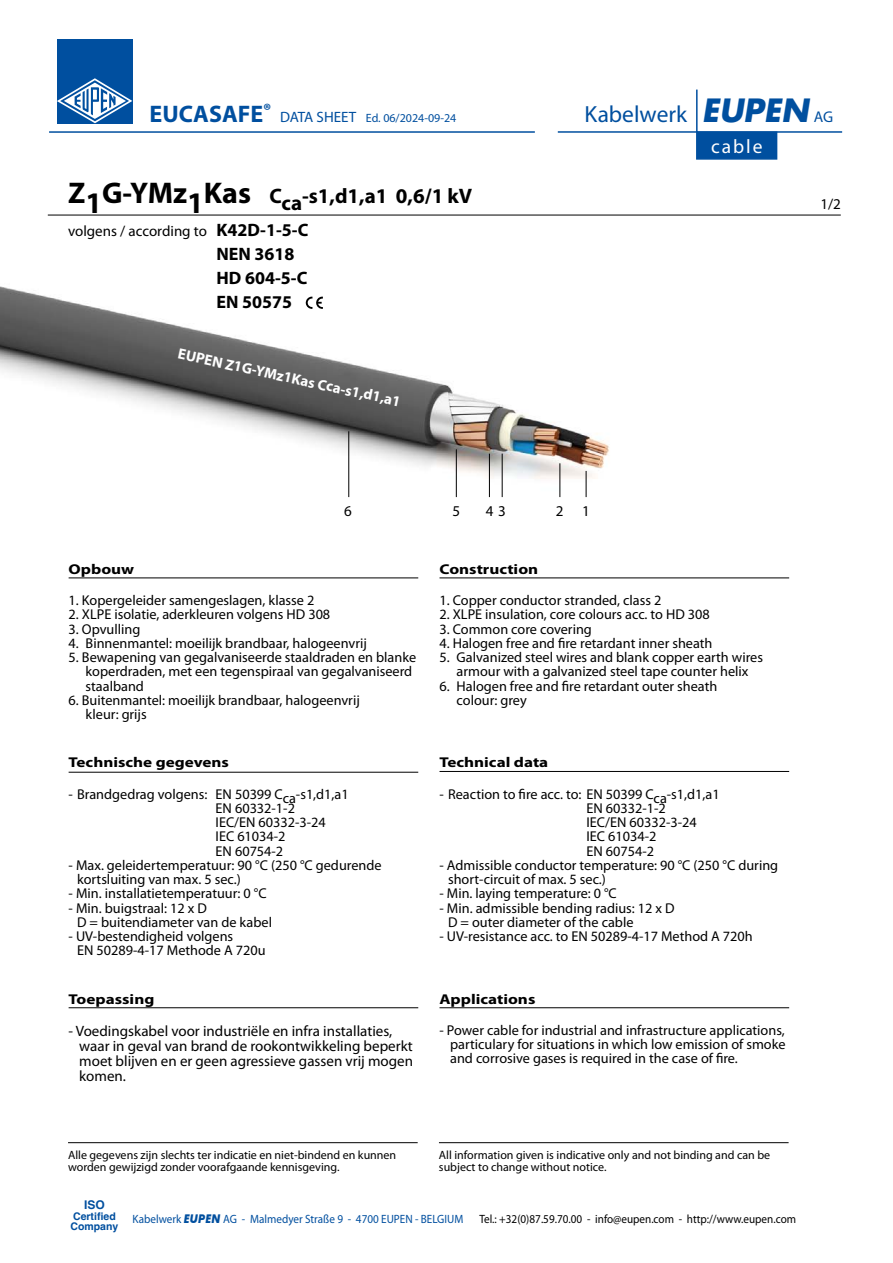
<style>
.page{position:relative;width:893px;height:1263px;background:#fff}
.page>*{position:absolute;margin:0;border:0;box-sizing:border-box;transform-origin:0 0}
.t1{font:700 24px "Myriad Pro";color:#004f9f}
.t2{font:23.4px "Myriad";color:#004f9f}
.t3{font:700 21px "Myriad Pro";color:#000}
.t4{font:19.5px "Myriad";letter-spacing:.1em;color:#fff}
.t5{font:700 18px/24px "Myriad Pro";color:#000}
.t6{font:15px/15px "Myriad Pro";color:#000}
.t7{font:700 15px "Myriad Pro";color:#fff}
.t8{font:14.25px/14.2px "Myriad Pro";color:#000}
.t9{font:700 14.25px "Myriad Pro";color:#000;scale:1.2 1}
.t10{font:12px/12px "Myriad Pro";color:#000}
.t11{font:12px "Myriad Pro";color:#000;scale:.93 1}
.t12{font:12px "Myriad Pro";color:#004f9f;scale:.93 1}
.t13{font:12px "Myriad Pro";color:#004f9f}
.t14{font:700 12px "Helvetica";color:#004f9f}
.t15{font:700 10.5px/10.5px "Helvetica";color:#004f9f}
.s1{font-family:"Futura";font-weight:700;font-style:italic;font-size:31.2px}
.s2{font-size:15.6px}
.s3{font-size:15px}
.s4{font-size:30px}
.s5{font-weight:700;font-size:18px}
.s6{font-family:"Futura BT";font-weight:700;font-style:italic}
</style>
<div class="page">
<img style="left:0;top:214px;width:726px;height:284px">
<hr style="left:348px;top:431px;width:1px;height:66px;background:#000">
<hr style="left:456px;top:449px;width:1px;height:48px;background:#000">
<hr style="left:502px;top:454px;width:1px;height:43px;background:#000">
<hr style="left:489px;top:454px;width:1px;height:43px;background:#000">
<hr style="left:559px;top:463px;width:1px;height:34px;background:#000">
<svg style="left:586px;top:471px;width:1px;height:26px"></svg>
<svg style="left:696px;top:89px;width:82px;height:71px"></svg>
<hr style="left:558px;top:131px;width:284px;height:2px;background:#004f9f">
<hr style="left:49px;top:131px;width:486px;height:2px;background:#004f9f">
<hr style="left:34px;top:265px;width:800px;height:1px;background:#004f9f">
<div style="left:57px;top:39px;width:75px;height:85px;background:#004f9f"></div>
<svg style="left:57px;top:78px;width:75px;height:45px"></svg>
<hr style="left:48px;top:215px;width:793px;height:1px;background:#000">
<hr style="left:68px;top:1142px;width:350px;height:1px;background:#000">
<hr style="left:439px;top:1142px;width:350px;height:1px;background:#000">
<hr style="left:69px;top:577px;width:349px;height:1px;background:#000">
<hr style="left:69px;top:772px;width:349px;height:1px;background:#000">
<hr style="left:69px;top:1007px;width:349px;height:1px;background:#000">
<hr style="left:439px;top:577px;width:350px;height:1px;background:#000">
<hr style="left:439px;top:771px;width:350px;height:1px;background:#000">
<hr style="left:439px;top:1007px;width:350px;height:1px;background:#000">
<svg style="left:305px;top:297px;width:18px;height:12px"></svg>
<h1 class="t1" style="left:150px;top:98px;width:115px">EUCASAFE</h1>
<h2 class="t2" style="left:585px;top:102px;width:250px">Kabelwerk <span class="s1">EUPEN</span> <span class="s2">AG</span></h2>
<p class="t13" style="left:263px;top:111px;width:195px"><sup>®</sup> <span class="s3">DATA SHEET</span> Ed. 06/2024-09-24</p>
<h3 class="t3" style="left:68px;top:182px;width:406px"><span class="s4">Z1G-YMz1Kas</span> Cca-s1,d1,a1 0,6/1 kV</h3>
<p class="t6" style="left:68px;top:223px;width:242px">volgens / according to <span class="s5">K42D-1-5-C</span></p>
<p class="t5" style="left:217px;top:241px;width:93px">NEN 3618<br>HD 604-5-C<br>EN 50575</p>
<p class="t7" style="left:180px;top:344px;width:229px;rotate:12deg">EUPEN Z1G-YMz1Kas Cca-s1,d1,a1</p>
<h3 class="t4" style="left:711px;top:136px;width:53px">cable</h3>
<p class="t6" style="left:820px;top:196px;width:22px">1/2</p>
<p class="t6" style="left:344px;top:503px;width:9px">6</p>
<p class="t6" style="left:452px;top:503px;width:9px">5</p>
<p class="t6" style="left:486px;top:503px;width:22px">4 3</p>
<p class="t6" style="left:556px;top:503px;width:36px">2 1</p>
<p class="t9" style="left:69px;top:560px;width:56px">Opbouw</p>
<p class="t8" style="left:69px;top:593px;width:247px">1. Kopergeleider samengeslagen, klasse 2</p>
<p class="t8" style="left:69px;top:607px;width:263px">2. XLPE isolatie, aderkleuren volgens HD 308</p>
<p class="t8" style="left:69px;top:621px;width:73px">3. Opvulling</p>
<p class="t8" style="left:69px;top:636px;width:300px">4. Binnenmantel: moeilijk brandbaar, halogeenvrij</p>
<p class="t8" style="left:86px;top:650px;width:332px;text-indent:-17px">5. Bewapening van gegalvaniseerde staaldraden en blanke koperdraden, met een tegenspiraal van gegalvaniseerd staalband</p>
<p class="t8" style="left:86px;top:693px;width:276px;text-indent:-17px">6. Buitenmantel: moeilijk brandbaar, halogeenvrij kleur: grijs</p>
<p class="t9" style="left:69px;top:753px;width:135px">Technische gegevens</p>
<p class="t8" style="left:216px;top:786px;width:135px;text-indent:-147px">- Brandgedrag volgens: EN 50399 Cca-s1,d1,a1<br>EN 60332-1-2<br>IEC/EN 60332-3-24<br>IEC 61034-2<br>EN 60754-2</p>
<p class="t8" style="left:77px;top:858px;width:306px;text-indent:-9px">- Max. geleidertemperatuur: 90 °C (250 °C gedurende kortsluiting van max. 5 sec.)</p>
<p class="t8" style="left:69px;top:886px;width:200px">- Min. installatietemperatuur: 0 °C</p>
<p class="t8" style="left:77px;top:900px;width:196px;text-indent:-9px">- Min. buigstraal: 12 x D<br>D = buitendiameter van de kabel</p>
<p class="t8" style="left:77px;top:929px;width:190px;text-indent:-9px">- UV-bestendigheid volgens<br>EN 50289-4-17 Methode A 720u</p>
<p class="t9" style="left:69px;top:989px;width:73px">Toepassing</p>
<p class="t6" style="left:79px;top:1023px;width:335px;text-indent:-11px">- Voedingskabel voor industriële en infra installaties, waar in geval van brand de rookontwikkeling beperkt moet blijven en er geen agressieve gassen vrij mogen komen.</p>
<p class="t9" style="left:439px;top:560px;width:84px">Construction</p>
<p class="t8" style="left:439px;top:593px;width:223px">1. Copper conductor stranded, class 2</p>
<p class="t8" style="left:439px;top:607px;width:272px">2. XLPE insulation, core colours acc. to HD 308</p>
<p class="t8" style="left:439px;top:621px;width:154px">3. Common core covering</p>
<p class="t8" style="left:439px;top:636px;width:274px">4. Halogen free and fire retardant inner sheath</p>
<p class="t8" style="left:439px;top:650px;width:325px;text-align:center">5. Galvanized steel wires and blank copper earth wires armour with a galvanized steel tape counter helix</p>
<p class="t8" style="left:457px;top:678px;width:262px;text-indent:-17px">6. Halogen free and fire retardant outer sheath colour: grey</p>
<p class="t9" style="left:439px;top:753px;width:92px">Technical data</p>
<p class="t8" style="left:587px;top:786px;width:135px;text-indent:-147px">- Reaction to fire acc. to: EN 50399 Cca-s1,d1,a1<br>EN 60332-1-2<br>IEC/EN 60332-3-24<br>IEC 61034-2<br>EN 60754-2</p>
<p class="t8" style="left:448px;top:858px;width:332px;text-indent:-9px">- Admissible conductor temperature: 90 °C (250 °C during short-circuit of max. 5 sec.)</p>
<p class="t8" style="left:439px;top:886px;width:179px">- Min. laying temperature: 0 °C</p>
<p class="t8" style="left:448px;top:900px;width:228px;text-indent:-9px">- Min. admissible bending radius: 12 x D<br>D = outer diameter of the cable</p>
<p class="t8" style="left:439px;top:929px;width:315px">- UV-resistance acc. to EN 50289-4-17 Method A 720h</p>
<p class="t9" style="left:439px;top:989px;width:81px">Applications</p>
<p class="t8" style="left:450px;top:1023px;width:337px;text-align:justify;text-indent:-11px">- Power cable for industrial and infrastructure applications, particulary for situations in which low emission of smoke and corrosive gases is required in the case of fire.</p>
<p class="t10" style="left:68px;top:1149px;width:330px">Alle gegevens zijn slechts ter indicatie en niet-bindend en kunnen worden gewijzigd zonder voorafgaande kennisgeving.</p>
<p class="t10" style="left:439px;top:1149px;width:333px">All information given is indicative only and not binding and can be subject to change without notice.</p>
<p class="t14" style="left:84px;top:1198px;width:22px">ISO</p>
<p class="t15" style="left:71px;top:1212px;width:49px">Certified<br>Company</p>
<p class="t12" style="left:133px;top:1211px;width:357px">Kabelwerk <span class="s6">EUPEN</span> AG - Malmedyer Straße 9 - 4700 EUPEN - BELGIUM</p>
<p class="t11" style="left:479px;top:1211px;width:342px">Tel.: +32(0)87.59.70.00 - info@eupen.com - http://www.eupen.com</p>
</div>
